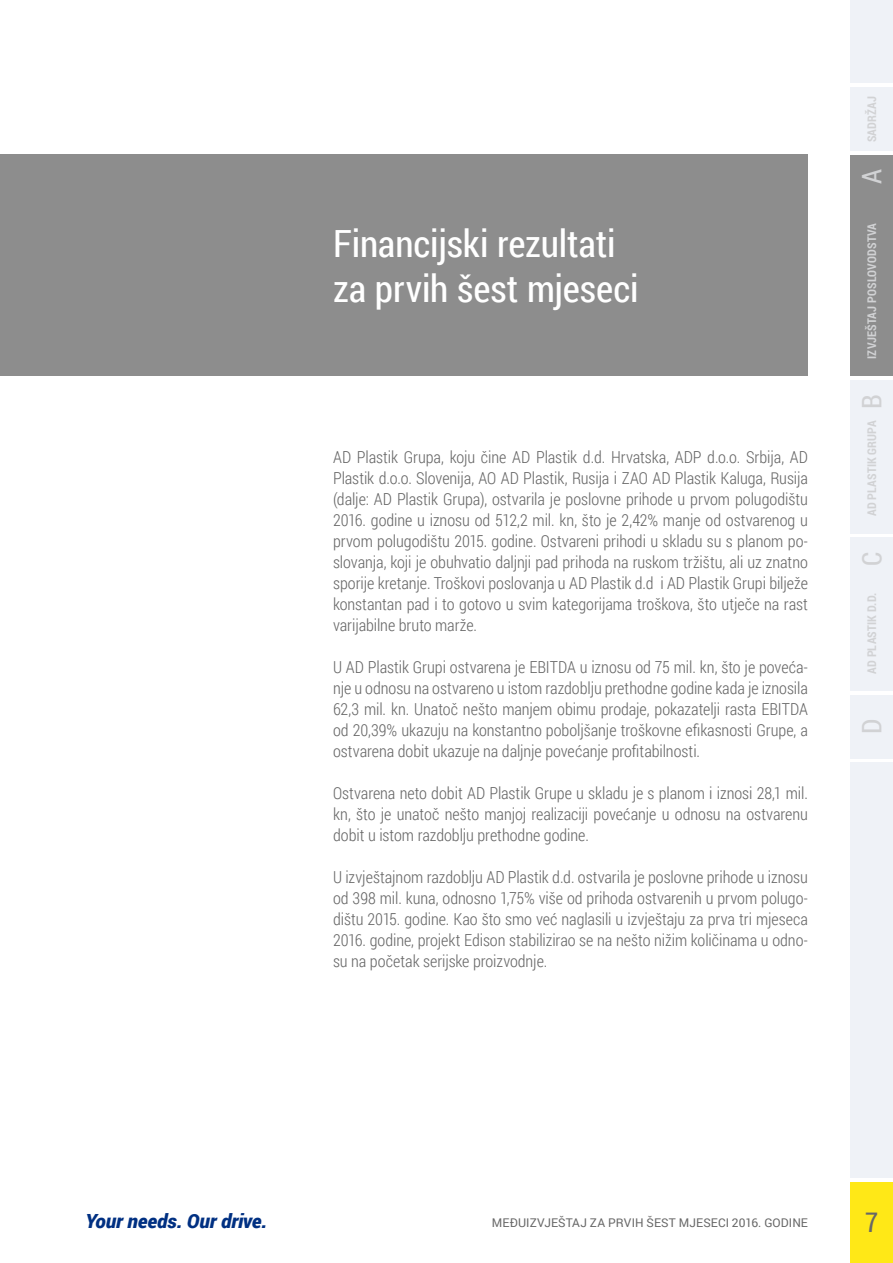
<style>
.page{position:relative;width:893px;height:1263px;background:#fff}
.page>*{position:absolute;margin:0;border:0;box-sizing:border-box;transform-origin:0 0}
.t1{font:37.5px/45px "Roboto Condensed";color:#fff}
.t2{font:27px "Roboto Condensed";color:#d1d2d4}
.t3{font:27px "Roboto Condensed";color:#676767}
.t4{font:italic 900 19.5px "Roboto";letter-spacing:-.005em;color:#003082}
.t5{font:300 16.5px/21px "Roboto Condensed";letter-spacing:-.005em;color:#676767;text-align:justify}
.t6{font:700 12px "Roboto Condensed";letter-spacing:.015em;color:#d1d2d4}
.t7{font:12px "Roboto";letter-spacing:.005em;color:#676767}
</style>
<div class="page">
<div style="left:0;top:154px;width:808px;height:222px;background:#8d8d8d"></div>
<div style="left:850px;top:1182px;width:43px;height:81px;background:#ffe817"></div>
<div style="left:850px;top:155px;width:43px;height:221px;background:#8d8d8d"></div>
<div style="left:850px;top:380px;width:43px;height:153px;background:#eff2f7"></div>
<div style="left:850px;top:538px;width:43px;height:153px;background:#eff2f7"></div>
<div style="left:850px;top:695px;width:43px;height:63px;background:#eff2f7"></div>
<div style="left:850px;top:87px;width:43px;height:63px;background:#eff2f7"></div>
<div style="left:850px;top:0;width:43px;height:83px;background:#eff2f7"></div>
<div style="left:850px;top:763px;width:43px;height:415px;background:#eff2f7"></div>
<p class="t6" style="left:863px;top:142px;width:48px;rotate:-90deg">SADRŽAJ</p>
<h1 class="t1" style="left:333px;top:219px;width:307px">Financijski rezultati za prvih šest mjeseci</h1>
<p class="t5" style="left:333px;top:446px;width:476px">AD Plastik Grupa, koju čine AD Plastik d.d. Hrvatska, ADP d.o.o. Srbija, AD Plastik d.o.o. Slovenija, AO AD Plastik, Rusija i ZAO AD Plastik Kaluga, Rusija (dalje: AD Plastik Grupa), ostvarila je poslovne prihode u prvom polugodištu 2016. godine u iznosu od 512,2 mil. kn, što je 2,42% manje od ostvarenog u prvom polugodištu 2015. godine. Ostvareni prihodi u skladu su s planom po&shy;slovanja, koji je obuhvatio daljnji pad prihoda na ruskom tržištu, ali uz znatno sporije kretanje. Troškovi poslovanja u AD Plastik d.d i AD Plastik Grupi bilježe konstantan pad i to gotovo u svim kategorijama troškova, što utječe na rast varijabilne bruto marže.</p>
<p class="t5" style="left:333px;top:656px;width:476px">U AD Plastik Grupi ostvarena je EBITDA u iznosu od 75 mil. kn, što je poveća&shy;nje u odnosu na ostvareno u istom razdoblju prethodne godine kada je iznosila 62,3 mil. kn. Unatoč nešto manjem obimu prodaje, pokazatelji rasta EBITDA od 20,39% ukazuju na konstantno poboljšanje troškovne efikasnosti Grupe, a ostvarena dobit ukazuje na daljnje povećanje profitabilnosti.</p>
<p class="t5" style="left:333px;top:782px;width:476px">Ostvarena neto dobit AD Plastik Grupe u skladu je s planom i iznosi 28,1 mil. kn, što je unatoč nešto manjoj realizaciji povećanje u odnosu na ostvarenu dobit u istom razdoblju prethodne godine.</p>
<p class="t5" style="left:333px;top:866px;width:476px">U izvještajnom razdoblju AD Plastik d.d. ostvarila je poslovne prihode u iznosu od 398 mil. kuna, odnosno 1,75% više od prihoda ostvarenih u prvom polugo&shy;dištu 2015. godine. Kao što smo već naglasili u izvještaju za prva tri mjeseca 2016. godine, projekt Edison stabilizirao se na nešto nižim količinama u odno&shy;su na početak serijske proizvodnje.</p>
<h2 class="t2" style="left:853px;top:184px;width:16px;rotate:-90deg">A</h2>
<p class="t6" style="left:863px;top:359px;width:137px;rotate:-90deg">IZVJEŠTAJ POSLOVODSTVA</p>
<h2 class="t2" style="left:853px;top:409px;width:16px;rotate:-90deg">B</h2>
<p class="t6" style="left:863px;top:516px;width:97px;rotate:-90deg">AD PLASTIK GRUPA</p>
<h2 class="t2" style="left:853px;top:566px;width:16px;rotate:-90deg">C</h2>
<p class="t6" style="left:863px;top:674px;width:83px;rotate:-90deg">AD PLASTIK D.D.</p>
<h2 class="t2" style="left:853px;top:734px;width:17px;rotate:-90deg">D</h2>
<p class="t4" style="left:85px;top:1207px;width:184px">Your needs. Our drive.</p>
<p class="t7" style="left:492px;top:1214px;width:318px">MEĐUIZVJEŠTAJ ZA PRVIH ŠEST MJESECI 2016. GODINE</p>
<h2 class="t3" style="left:865px;top:1204px;width:15px">7</h2>
</div>
